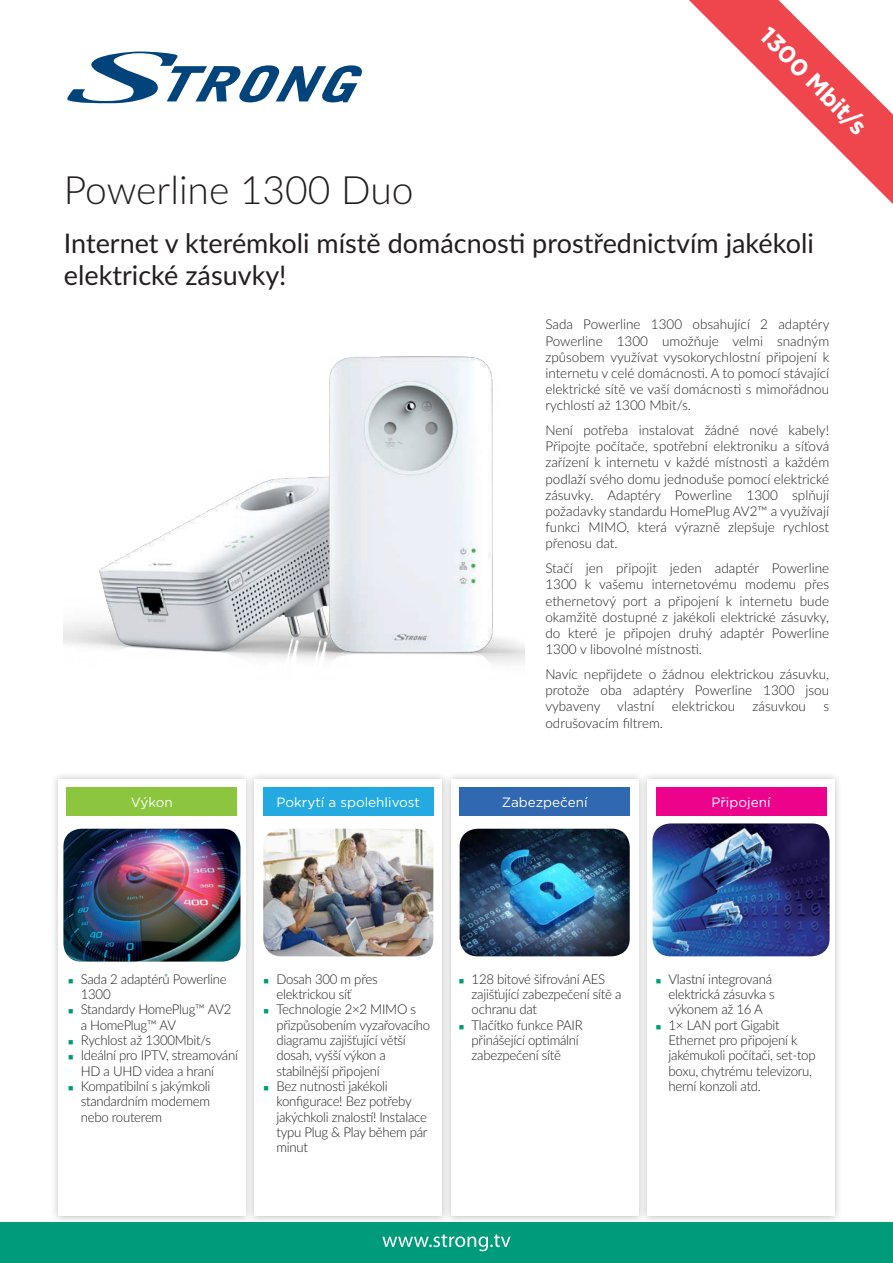
<style>
.page{position:relative;width:893px;height:1263px;background:#fff}
.page>*{position:absolute;margin:0;border:0;box-sizing:border-box;transform-origin:0 0}
.t1{font:300 39px "Lato";color:#231f20}
.t2{font:27px/32.4px "Lato";color:#231f20}
.t3{font:700 24px "Gotham";color:#fff}
.t4{font:300 13.5px/15.3px "Lato";letter-spacing:-.02em;color:#231f20;text-align:justify}
.t5{font:13.5px "Gotham";color:#fff}
.t6{font:300 13.5px "Lato";color:#231f20}
</style>
<div class="page">
<svg style="left:67px;top:52px;width:295px;height:52px"></svg>
<svg style="left:689px;top:0;width:204px;height:204px"></svg>
<div style="left:50px;top:771px;width:204px;height:453px;background:#231f20;opacity:.3"></div>
<div style="left:58px;top:779px;width:187px;height:437px;background:#fff"></div>
<div style="left:246px;top:771px;width:204px;height:453px;background:#231f20;opacity:.3"></div>
<div style="left:255px;top:779px;width:187px;height:437px;background:#fff"></div>
<div style="left:443px;top:771px;width:204px;height:453px;background:#231f20;opacity:.3"></div>
<div style="left:451px;top:779px;width:187px;height:437px;background:#fff"></div>
<div style="left:639px;top:771px;width:204px;height:453px;background:#231f20;opacity:.3"></div>
<div style="left:647px;top:779px;width:188px;height:437px;background:#fff"></div>
<img style="left:460px;top:829px;width:170px;height:127px">
<img style="left:263px;top:829px;width:170px;height:127px">
<img style="left:63px;top:829px;width:177px;height:132px">
<img style="left:652px;top:823px;width:178px;height:133px">
<img style="left:64px;top:356px;width:460px;height:307px">
<div style="left:0;top:1222px;width:893px;height:41px;background:#009b7a"></div>
<svg style="left:382px;top:1234px;width:129px;height:17px"></svg>
<div style="left:67px;top:787px;width:170px;height:29px;background:#8bc63e"></div>
<div style="left:263px;top:787px;width:170px;height:29px;background:#24aae1"></div>
<div style="left:460px;top:787px;width:170px;height:29px;background:#3068b2"></div>
<div style="left:656px;top:787px;width:170px;height:29px;background:#ed028c"></div>
<h3 class="t3" style="left:775px;top:20px;width:141px;rotate:45deg">1300 Mbit/s</h3>
<h1 class="t1" style="left:64px;top:162px;width:351px">Powerline 1300 Duo</h1>
<h2 class="t2" style="left:64px;top:226px;width:752px">Internet v kterémkoli místě domácnosti prostřednictvím jakékoli elektrické zásuvky!</h2>
<p class="t4" style="left:545px;top:316px;width:286px;line-height:16.2px">Sada Powerline 1300 obsahující 2 adaptéry Powerline 1300 umožňuje velmi snadným způsobem využívat vysokorychlostní připojení k internetu v celé domácnosti. A to pomocí stávající elektrické sítě ve vaší domácnosti s mimořádnou rychlostí až 1300 Mbit/s.</p>
<p class="t4" style="left:545px;top:422px;width:285px;line-height:16.2px">Není potřeba instalovat žádné nové kabely!<br>Připojte počítače, spotřební elektroniku a síťová zařízení k internetu v každé místnosti a každém podlaží svého domu jednoduše pomocí elektrické zásuvky. Adaptéry Powerline 1300 splňují požadavky standardu HomePlug AV2™ a využívají funkci MIMO, která výrazně zlepšuje rychlost přenosu dat.</p>
<p class="t4" style="left:545px;top:560px;width:285px;line-height:16.2px">Stačí jen připojit jeden adaptér Powerline 1300 k vašemu internetovému modemu přes ethernetový port a připojení k internetu bude okamžitě dostupné z jakékoli elektrické zásuvky, do které je připojen druhý adaptér Powerline 1300 v libovolné místnosti.</p>
<p class="t4" style="left:545px;top:665px;width:285px;line-height:16.2px">Navíc nepřijdete o žádnou elektrickou zásuvku, protože oba adaptéry Powerline 1300 jsou vybaveny vlastní</p>
<p class="t6" style="left:672px;top:697px;width:65px">elektrickou</p>
<p class="t6" style="left:753px;top:697px;width:55px">zásuvkou</p>
<p class="t4" style="left:823px;top:698px;width:7px">s</p>
<p class="t6" style="left:545px;top:713px;width:119px">odrušovacím filtrem.</p>
<p class="t5" style="left:131px;top:794px;width:43px">Výkon</p>
<p class="t5" style="left:277px;top:794px;width:145px">Pokrytí a spolehlivost</p>
<p class="t5" style="left:502px;top:794px;width:87px">Zabezpečení</p>
<p class="t5" style="left:711px;top:794px;width:61px">Připojení</p>
<p class="t4" style="left:81px;top:971px;width:159px;text-align:left">Sada 2 adaptérů Powerline<br>1300<br>Standardy HomePlug™ AV2 a HomePlug™ AV<br>Rychlost až 1300Mbit/s<br>Ideální pro IPTV, streamování<br>HD a UHD videa a hraní<br>Kompatibilní s jakýmkoli standardním modemem nebo routerem</p>
<p class="t4" style="left:276px;top:971px;width:155px;text-align:left">Dosah 300 m přes elektrickou síť<br>Technologie 2×2 MIMO s přizpůsobením vyzařovacího diagramu zajišťující větší dosah, vyšší výkon a stabilnější připojení<br>Bez nutnosti jakékoli konfigurace! Bez potřeby jakýchkoli znalostí! Instalace typu Plug &amp; Play během pár minut</p>
<p class="t4" style="left:472px;top:971px;width:151px;text-align:left">128 bitové šifrování AES zajišťující zabezpečení sítě a ochranu dat<br>Tlačítko funkce PAIR přinášející optimální zabezpečení sítě</p>
<p class="t4" style="left:668px;top:971px;width:149px;text-align:left">Vlastní integrovaná elektrická zásuvka s výkonem až 16 A<br>1× LAN port Gigabit<br>Ethernet pro připojení k jakémukoli počítači, set-top boxu, chytrému televizoru, herní konzoli atd.</p>
</div>
